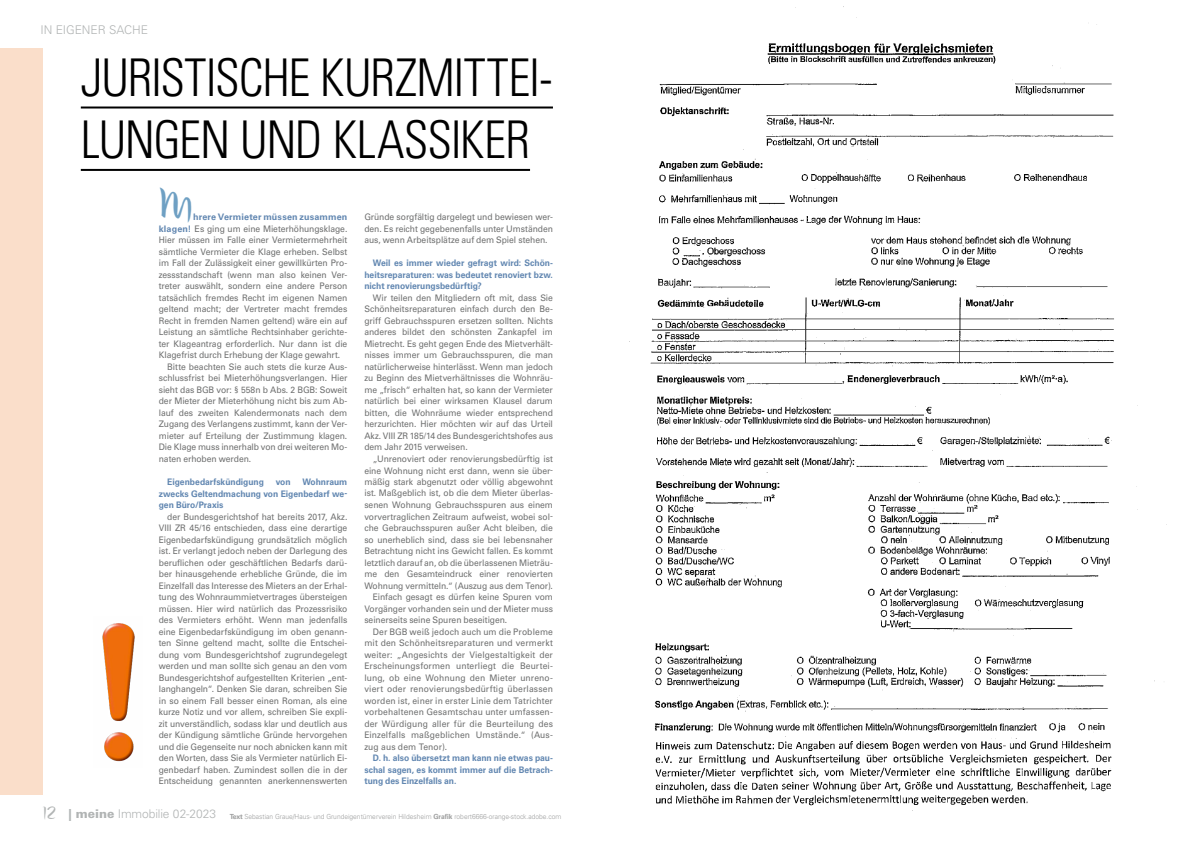
<style>
.page{position:relative;width:1191px;height:842px;background:#fff}
.page>*{position:absolute;margin:0;border:0;box-sizing:border-box;transform-origin:0 0}
.t1{font:300 condensed 52px/62.4px "Univers LT Std";letter-spacing:-.025em;color:#000;scale:.95 1}
.t2{font:40px "Bette ITC Std";color:#6fa0c3}
.t3{font:300 12px "Univers LT Std";letter-spacing:-.005em;color:#b1b4b4}
.t4{font:9px/11.5px "Univers LT Std";letter-spacing:-.005em;color:#6f7070;text-align:justify;scale:.95 1}
.t5{font:700 9px/11.5px "Univers LT Std";color:#6287b1;text-align:justify;scale:.95 1}
.t6{font:9px "Univers LT Std";letter-spacing:.015em;color:#6f7070;scale:.95 1}
.t7{font:9px "Univers LT Std";letter-spacing:-.005em;color:#6f7070}
.t8{font:700 9px "Univers LT Std";letter-spacing:.02em;color:#6287b1}
.t9{font:300 7px "Univers LT Std";color:#9d9e9e;scale:.95 1}
.s1{font-weight:700;color:#6287b1}
.s2{font-family:"Bette ITC Std";font-weight:400;font-size:20px}
.s3{font-weight:900}
.s4{font-weight:700}
</style>
<div class="page">
<div style="left:0;top:48px;width:43px;height:746px;background:#fadeca"></div>
<img style="left:102px;top:623px;width:33px;height:139px">
<img style="left:629px;top:6px;width:538px;height:805px">
<hr style="left:81px;top:107px;width:472px;height:2px;background:#000">
<hr style="left:81px;top:169px;width:449px;height:2px;background:#000">
<h3 class="t3" style="left:40px;top:22px;width:109px">IN EIGENER SACHE</h3>
<h1 class="t1" style="left:81px;top:46px;width:498px">JURISTISCHE KURZMITTEI-<br>LUNGEN UND KLASSIKER</h1>
<h2 class="t2" style="left:159px;top:181px;width:36px">M</h2>
<p class="t4" style="left:364px;top:212px;width:200px">Gründe sorgfältig dargelegt und bewiesen wer&shy;den. Es reicht gegebenenfalls unter Umständen aus, wenn Arbeitsplätze auf dem Spiel stehen.</p>
<p class="t5" style="left:364px;top:258px;width:200px;text-indent:9px">Weil es immer wieder gefragt wird: Schön&shy;heitsreparaturen: was bedeutet renoviert bzw. nicht renovierungsbedürftig?</p>
<p class="t4" style="left:364px;top:292px;width:200px;text-indent:9px">Wir teilen den Mitgliedern oft mit, dass Sie Schönheitsreparaturen einfach durch den Be&shy;griff Gebrauchsspuren ersetzen sollten. Nichts anderes bildet den schönsten Zankapfel im Mietrecht. Es geht gegen Ende des Mietverhält&shy;nisses immer um Gebrauchsspuren, die man natürlicherweise hinterlässt. Wenn man jedoch zu Beginn des Mietverhältnisses die Wohnräu&shy;me „frisch“ erhalten hat, so kann der Vermieter natürlich bei einer wirksamen Klausel darum bitten, die Wohnräume wieder entsprechend herzurichten. Hier möchten wir auf das Urteil Akz. VIII ZR 185/14 des Bundesgerichtshofes aus dem Jahr 2015 verweisen.</p>
<p class="t4" style="left:373px;top:453px;width:191px">„Unrenoviert oder renovierungsbedürftig ist</p>
<p class="t4" style="left:364px;top:465px;width:200px">eine Wohnung nicht erst dann, wenn sie über-</p>
<p class="t4" style="left:364px;top:476px;width:200px">mäßig stark abgenutzt oder völlig abgewohnt</p>
<p class="t4" style="left:364px;top:488px;width:200px">ist. Maßgeblich ist, ob die dem Mieter überlas-</p>
<p class="t4" style="left:364px;top:499px;width:200px">senen Wohnung Gebrauchsspuren aus einem</p>
<p class="t4" style="left:364px;top:511px;width:200px">vorvertraglichen Zeitraum aufweist, wobei sol-</p>
<p class="t4" style="left:364px;top:522px;width:200px">che Gebrauchsspuren außer Acht bleiben, die</p>
<p class="t4" style="left:364px;top:534px;width:200px">so unerheblich sind, dass sie bei lebensnaher</p>
<p class="t4" style="left:364px;top:545px;width:200px">Betrachtung nicht ins Gewicht fallen. Es kommt</p>
<p class="t4" style="left:364px;top:557px;width:200px">letztlich darauf an, ob die überlassenen Mieträu-</p>
<p class="t4" style="left:364px;top:568px;width:200px">me den Gesamteindruck einer renovierten</p>
<p class="t4" style="left:364px;top:580px;width:200px">Wohnung vermitteln.“ (Auszug aus dem Tenor).</p>
<p class="t4" style="left:373px;top:591px;width:191px">Einfach gesagt es dürfen keine Spuren vom</p>
<p class="t4" style="left:364px;top:603px;width:200px">Vorgänger vorhanden sein und der Mieter muss</p>
<p class="t4" style="left:364px;top:614px;width:152px">seinerseits seine Spuren beseitigen.</p>
<p class="t4" style="left:373px;top:626px;width:191px">Der BGB weiß jedoch auch um die Probleme</p>
<p class="t6" style="left:364px;top:637px;width:200px">mit den Schönheitsreparaturen und vermerkt</p>
<p class="t6" style="left:364px;top:649px;width:200px">weiter: „Angesichts der Vielgestaltigkeit der</p>
<p class="t6" style="left:364px;top:660px;width:200px">Erscheinungsformen unterliegt die Beurtei-</p>
<p class="t4" style="left:364px;top:672px;width:200px">lung, ob eine Wohnung den Mieter unreno-</p>
<p class="t6" style="left:364px;top:683px;width:200px">viert oder renovierungsbedürftig überlassen</p>
<p class="t4" style="left:364px;top:695px;width:200px">worden ist, einer in erster Linie dem Tatrichter</p>
<p class="t6" style="left:364px;top:706px;width:200px">vorbehaltenen Gesamtschau unter umfassen-</p>
<p class="t4" style="left:364px;top:718px;width:200px">der Würdigung aller für die Beurteilung des</p>
<p class="t6" style="left:364px;top:729px;width:200px">Einzelfalls maßgeblichen Umstände.“ (Aus-</p>
<p class="t4" style="left:364px;top:741px;width:89px">zug aus dem Tenor).</p>
<p class="t5" style="left:364px;top:752px;width:200px;text-indent:9px">D. h. also übersetzt man kann nie etwas pau&shy;schal sagen, es kommt immer auf die Betrach&shy;tung des Einzelfalls an.</p>
<p class="t8" style="left:193px;top:212px;width:156px">hrere Vermieter müssen zusammen</p>
<p class="t7" style="left:159px;top:223px;width:190px"><span class="s1">klagen!</span> Es ging um eine Mieterhöhungsklage.</p>
<p class="t4" style="left:159px;top:235px;width:200px">Hier müssen im Falle einer Vermietermehrheit</p>
<p class="t4" style="left:159px;top:246px;width:200px">sämtliche Vermieter die Klage erheben. Selbst</p>
<p class="t4" style="left:159px;top:258px;width:200px">im Fall der Zulässigkeit einer gewillkürten Pro-</p>
<p class="t4" style="left:159px;top:269px;width:200px">zessstandschaft (wenn man also keinen Ver-</p>
<p class="t4" style="left:159px;top:281px;width:200px">treter auswählt, sondern eine andere Person</p>
<p class="t4" style="left:159px;top:292px;width:200px">tatsächlich fremdes Recht im eigenen Namen</p>
<p class="t4" style="left:159px;top:304px;width:200px">geltend macht; der Vertreter macht fremdes</p>
<p class="t4" style="left:159px;top:315px;width:200px">Recht in fremden Namen geltend) wäre ein auf</p>
<p class="t4" style="left:159px;top:327px;width:200px">Leistung an sämtliche Rechtsinhaber gerichte-</p>
<p class="t4" style="left:159px;top:338px;width:200px">ter Klageantrag erforderlich. Nur dann ist die</p>
<p class="t4" style="left:159px;top:350px;width:193px">Klagefrist durch Erhebung der Klage gewahrt.</p>
<p class="t4" style="left:167px;top:361px;width:191px">Bitte beachten Sie auch stets die kurze Aus-</p>
<p class="t4" style="left:159px;top:373px;width:200px">schlussfrist bei Mieterhöhungsverlangen. Hier</p>
<p class="t4" style="left:159px;top:384px;width:200px">sieht das BGB vor: § 558n b Abs. 2 BGB: Soweit</p>
<p class="t4" style="left:159px;top:396px;width:200px">der Mieter der Mieterhöhung nicht bis zum Ab-</p>
<p class="t4" style="left:159px;top:407px;width:200px">lauf des zweiten Kalendermonats nach dem</p>
<p class="t4" style="left:159px;top:419px;width:200px">Zugang des Verlangens zustimmt, kann der Ver-</p>
<p class="t4" style="left:159px;top:430px;width:200px">mieter auf Erteilung der Zustimmung klagen.</p>
<p class="t4" style="left:159px;top:442px;width:200px">Die Klage muss innerhalb von drei weiteren Mo-</p>
<p class="t4" style="left:159px;top:453px;width:99px">naten erhoben werden.</p>
<p class="t5" style="left:167px;top:476px;width:103px">Eigenbedarfskündigung</p>
<p class="t5" style="left:276px;top:476px;width:17px">von</p>
<p class="t5" style="left:159px;top:476px;width:200px;text-indent:144px">Wohnraum zwecks Geltendmachung von Eigenbedarf we&shy;gen Büro/Praxis</p>
<p class="t4" style="left:159px;top:511px;width:200px;text-indent:9px">der Bundesgerichtshof hat bereits 2017, Akz.<br>VIII ZR 45/16 entschieden, dass eine derartige Eigenbedarfskündigung grundsätzlich möglich ist. Er verlangt jedoch neben der Darlegung des beruflichen oder geschäftlichen Bedarfs darü&shy;ber hinausgehende erhebliche Gründe, die im Einzelfall das Interesse des Mieters an der Erhal&shy;tung des Wohnraummietvertrages übersteigen müssen. Hier wird natürlich das Prozessrisiko des Vermieters erhöht. Wenn man jedenfalls eine Eigenbedarfskündigung im oben genann&shy;ten Sinne geltend macht, sollte die Entschei&shy;dung vom Bundesgerichtshof zugrundegelegt werden und man sollte sich genau an den vom Bundesgerichtshof aufgestellten Kriterien „ent&shy;langhangeln“. Denken Sie daran, schreiben Sie in so einem Fall besser einen Roman, als eine kurze Notiz und vor allem, schreiben Sie expli&shy;zit unverständlich, sodass klar und deutlich aus der Kündigung sämtliche Gründe hervorgehen und die Gegenseite nur noch abnicken kann mit den Worten, dass Sie als Vermieter natürlich Ei&shy;genbedarf haben. Zumindest sollen die in der Entscheidung genannten anerkennenswerten</p>
<h3 class="t3" style="left:43px;top:807px;width:175px"><span class="s2">12</span> <span class="s3">| meine</span> Immobilie 02-2023</h3>
<p class="t9" style="left:230px;top:812px;width:350px"><span class="s4">Text</span> Sebastian Graue/Haus- und Grundeigentümerverein Hildesheim <span class="s4">Grafik</span> robert6666-orange-stock.adobe.com</p>
</div>
